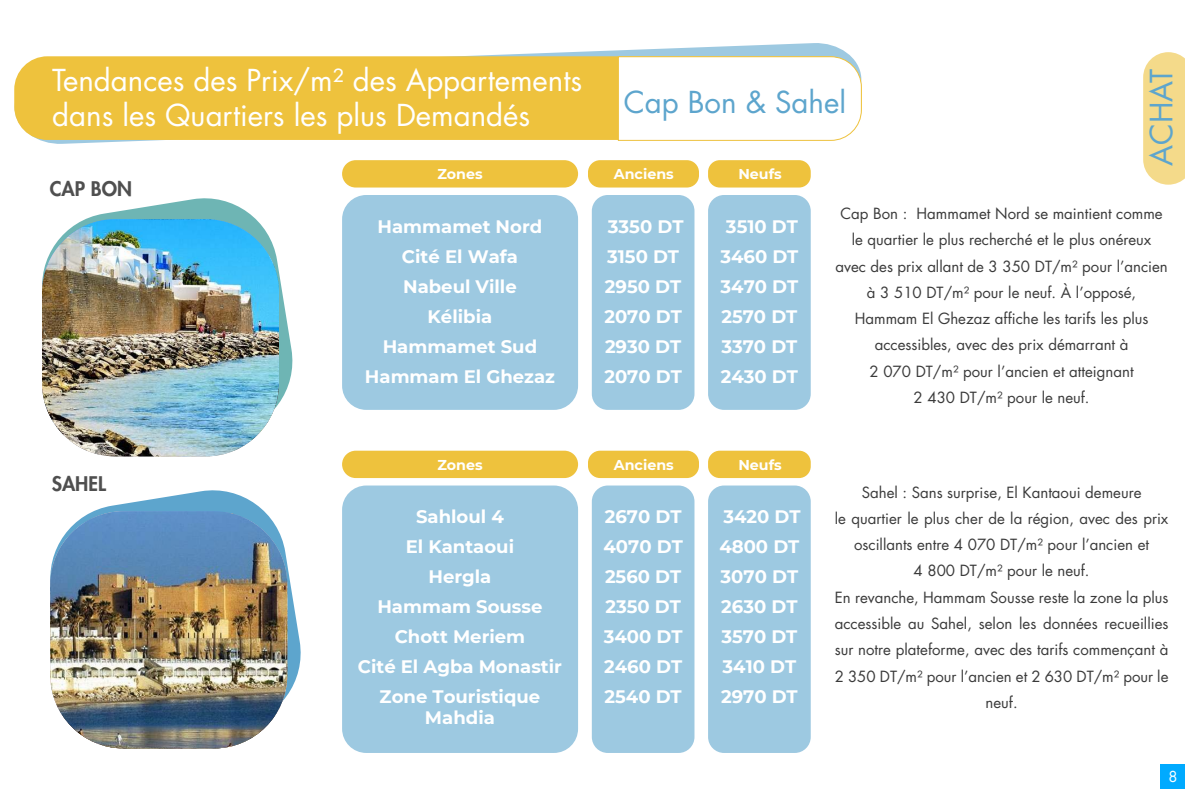
<style>
.page{position:relative;width:1185px;height:789px;background:#fff}
.page>*{position:absolute;margin:0;border:0;box-sizing:border-box;transform-origin:0 0}
.t1{font:30px "Futura LT";color:#5da5cd}
.t2{font:29.4px/35.3px "Futura LT";color:#fff}
.t3{font:29.4px "Futura LT";color:#5da5cd}
.t4{font:800 19.58px "Futura LT";color:#4f4f4f}
.t5{font:700 18.08px/30px "Montserrat";color:#fff;text-align:center}
.t6{font:15px/26.2px "Futura LT";color:#3a3a3a;text-align:center}
.t7{font:14.7px "Futura LT";color:#fff}
.t8{font:700 14.25px "Montserrat";color:#fff}
</style>
<div class="page">
<div style="left:1160px;top:764px;width:25px;height:24px;background:#0af"></div>
<svg style="left:94px;top:490px;width:207px;height:206px"></svg>
<img style="left:50px;top:511px;width:237px;height:237px">
<svg style="left:86px;top:198px;width:207px;height:205px"></svg>
<img style="left:42px;top:219px;width:237px;height:237px">
<svg style="left:1143px;top:52px;width:42px;height:133px;background:#f4dc92"></svg>
<svg style="left:16px;top:43px;width:835px;height:101px"></svg>
<div style="left:14px;top:56px;width:848px;height:84px;background:#eec23d;border-radius:33px"></div>
<div style="left:342px;top:195px;width:236px;height:215px;background:#9dc9e1;border-radius:24px"></div>
<div style="left:592px;top:195px;width:102px;height:215px;background:#9dc9e1;border-radius:16px"></div>
<div style="left:588px;top:160px;width:111px;height:27px;background:#eec23d;border-radius:12px"></div>
<div style="left:342px;top:160px;width:236px;height:27px;background:#eec23d;border-radius:14px"></div>
<div style="left:708px;top:195px;width:103px;height:215px;background:#9dc9e1;border-radius:16px"></div>
<div style="left:708px;top:160px;width:103px;height:27px;background:#eec23d;border-radius:12px"></div>
<div style="left:342px;top:485px;width:236px;height:267px;background:#9dc9e1;border-radius:24px"></div>
<div style="left:592px;top:485px;width:102px;height:267px;background:#9dc9e1;border-radius:16px"></div>
<div style="left:588px;top:450px;width:111px;height:28px;background:#eec23d;border-radius:12px"></div>
<div style="left:342px;top:450px;width:236px;height:28px;background:#eec23d;border-radius:14px"></div>
<div style="left:708px;top:485px;width:103px;height:267px;background:#9dc9e1;border-radius:16px"></div>
<div style="left:708px;top:450px;width:103px;height:28px;background:#eec23d;border-radius:12px"></div>
<div style="left:618px;top:56px;width:244px;height:85px;background:#fff"></div>
<h2 class="t2" style="left:52px;top:62px;width:531px">Tendances des Prix/m² des Appartements dans les Quartiers les plus Demandés</h2>
<h2 class="t3" style="left:624px;top:83px;width:224px">Cap Bon &amp; Sahel</h2>
<h3 class="t4" style="left:50px;top:176px;width:84px">CAP BON</h3>
<p class="t8" style="left:437px;top:166px;width:47px">Zones</p>
<p class="t8" style="left:614px;top:166px;width:61px">Anciens</p>
<p class="t8" style="left:738px;top:166px;width:45px">Neufs</p>
<h1 class="t1" style="left:1142px;top:166px;width:98px;rotate:-90deg">ACHAT</h1>
<h3 class="t4" style="left:52px;top:470px;width:56px">SAHEL</h3>
<p class="t5" style="left:365px;top:212px;width:192px">Hammamet Nord<br>Cité El Wafa<br>Nabeul Ville<br>Kélibia<br>Hammamet Sud<br>Hammam El Ghezaz</p>
<p class="t5" style="left:604px;top:212px;width:81px;text-align:left">3350 DT<br>3150 DT<br>2950 DT<br>2070 DT<br>2930 DT<br>2070 DT</p>
<p class="t8" style="left:437px;top:457px;width:47px">Zones</p>
<p class="t8" style="left:614px;top:457px;width:61px">Anciens</p>
<p class="t5" style="left:358px;top:501px;width:206px">Sahloul 4<br>El Kantaoui<br>Hergla<br>Hammam Sousse<br>Chott Meriem<br>Cité El Agba Monastir<br>Zone Touristique</p>
<p class="t5" style="left:425px;top:701px;width:71px">Mahdia</p>
<p class="t5" style="left:604px;top:501px;width:81px;text-align:justify">2670 DT 4070 DT 2560 DT 2350 DT 3400 DT 2460 DT 2540 DT</p>
<p class="t5" style="left:720px;top:212px;width:80px">3510 DT<br>3460 DT<br>3470 DT<br>2570 DT<br>3370 DT<br>2430 DT</p>
<p class="t8" style="left:738px;top:457px;width:45px">Neufs</p>
<p class="t5" style="left:719px;top:501px;width:83px;text-align:left">3420 DT<br>4800 DT<br>3070 DT<br>2630 DT<br>3570 DT<br>3410 DT<br>2970 DT</p>
<p class="t6" style="left:835px;top:200px;width:334px">Cap Bon : Hammamet Nord se maintient comme le quartier le plus recherché et le plus onéreux avec des prix allant de 3 350 DT/m² pour l’ancien à 3 510 DT/m² pour le neuf. À l’opposé, Hammam El Ghezaz affiche les tarifs les plus accessibles, avec des prix démarrant à<br>2 070 DT/m² pour l’ancien et atteignant<br>2 430 DT/m² pour le neuf.</p>
<p class="t6" style="left:835px;top:478px;width:335px">Sahel : Sans surprise, El Kantaoui demeure<br>le quartier le plus cher de la région, avec des prix oscillants entre 4 070 DT/m² pour l’ancien et<br>4 800 DT/m² pour le neuf.<br>En revanche, Hammam Sousse reste la zone la plus accessible au Sahel, selon les données recueillies sur notre plateforme, avec des tarifs commençant à 2 350 DT/m² pour l’ancien et 2 630 DT/m² pour le neuf.</p>
<p class="t7" style="left:1168px;top:767px;width:11px">8</p>
</div>
